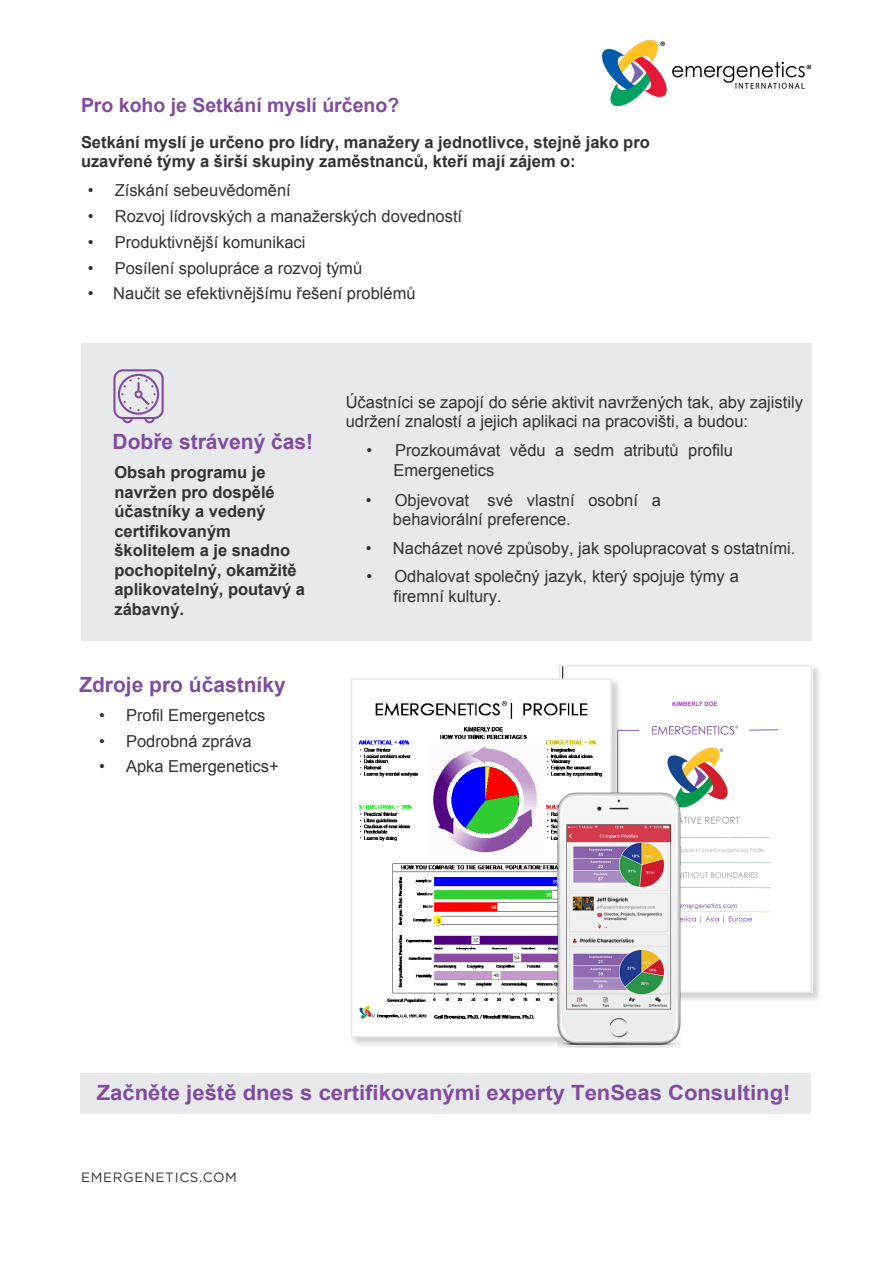
<style>
.page{position:relative;width:893px;height:1263px;background:#fff}
.page>*{position:absolute;margin:0;border:0;box-sizing:border-box;transform-origin:0 0}
.t1{font:700 21px "Arial";color:#814c9e;scale:1.05 1}
.t2{font:700 21px "Arial";color:#814c9e}
.t3{font:700 19.5px "Arial";color:#814c9e}
.t4{font:16.5px/19.5px "Arial";color:#323232}
.t5{font:700 16.5px/19.5px "Arial";color:#323232}
.t6{font:13.5px "Gotham";letter-spacing:.05em;color:#323232}
.t7{font:700 6px "Arial";color:#ab42c4}
</style>
<div class="page">
<div style="left:550px;top:664px;width:273px;height:339px;background:#231f20;opacity:.21"></div>
<svg style="left:563px;top:668px;width:246px;height:322px"></svg>
<div style="left:559px;top:665px;width:253px;height:328px;border:2px solid #e6e6e6"></div>
<div style="left:350px;top:677px;width:272px;height:371px;background:#231f20;opacity:.21"></div>
<div style="left:352px;top:679px;width:259px;height:358px;background:#fff"></div>
<img style="left:358px;top:701px;width:245px;height:328px">
<div style="left:351px;top:678px;width:261px;height:360px;border:2px solid #e6e6e6"></div>
<img style="left:558px;top:790px;width:122px;height:257px">
<div style="left:80px;top:1073px;width:731px;height:41px;background:#e7e9eb"></div>
<div style="left:82px;top:344px;width:730px;height:296px;background:#e7e9eb"></div>
<svg style="left:113px;top:369px;width:51px;height:54px"></svg>
<img style="left:602px;top:41px;width:208px;height:64px">
<p class="t3" style="left:81px;top:94px;width:320px">Pro koho je Setkání myslí úrčeno?</p>
<p class="t5" style="left:81px;top:132px;width:570px">Setkání myslí je určeno pro lídry, manažery a jednotlivce, stejně jako pro uzavřené týmy a širší skupiny zaměstnanců, kteří mají zájem o:</p>
<p class="t4" style="left:88px;top:181px;width:205px">• Získání sebeuvědomění</p>
<p class="t4" style="left:88px;top:207px;width:376px">• Rozvoj lídrovských a manažerských dovedností</p>
<p class="t4" style="left:88px;top:232px;width:219px">• Produktivnější komunikaci</p>
<p class="t4" style="left:88px;top:258px;width:276px">• Posílení spolupráce a rozvoj týmů</p>
<p class="t4" style="left:88px;top:284px;width:329px">• Naučit se efektivnějšímu řešení problémů</p>
<p class="t2" style="left:113px;top:429px;width:202px">Dobře strávený čas!</p>
<p class="t5" style="left:114px;top:462px;width:192px">Obsah programu je navržen pro dospělé účastníky a vedený certifikovaným školitelem a je snadno pochopitelný, okamžitě aplikovatelný, poutavý a zábavný.</p>
<p class="t2" style="left:79px;top:673px;width:208px">Zdroje pro účastníky</p>
<p class="t4" style="left:99px;top:705px;width:168px">• Profil Emergenetcs</p>
<p class="t4" style="left:99px;top:731px;width:154px">• Podrobná zpráva</p>
<p class="t4" style="left:99px;top:757px;width:181px">• Apka Emergenetics+</p>
<p class="t4" style="left:346px;top:392px;width:459px">Účastníci se zapojí do série aktivit navržených tak, aby zajistily udržení znalostí a jejich aplikaci na pracovišti, a budou:</p>
<p class="t4" style="left:393px;top:441px;width:341px;text-indent:-27px">• Prozkoumávat vědu a sedm atributů profilu<br>Emergenetics</p>
<p class="t4" style="left:393px;top:490px;width:269px;text-indent:-27px">• Objevovat své vlastní osobní a behaviorální preference.</p>
<p class="t4" style="left:366px;top:539px;width:431px">• Nacházet nové způsoby, jak spolupracovat s ostatními.</p>
<p class="t4" style="left:393px;top:567px;width:347px;text-indent:-27px">• Odhalovat společný jazyk, který spojuje týmy a firemní kultury.</p>
<p class="t7" style="left:672px;top:699px;width:47px">KIMBERLY DOE</p>
<p class="t1" style="left:97px;top:1081px;width:662px">Začněte ještě dnes s certifikovanými experty TenSeas Consulting!</p>
<p class="t6" style="left:81px;top:1168px;width:157px">EMERGENETICS.COM</p>
</div>
